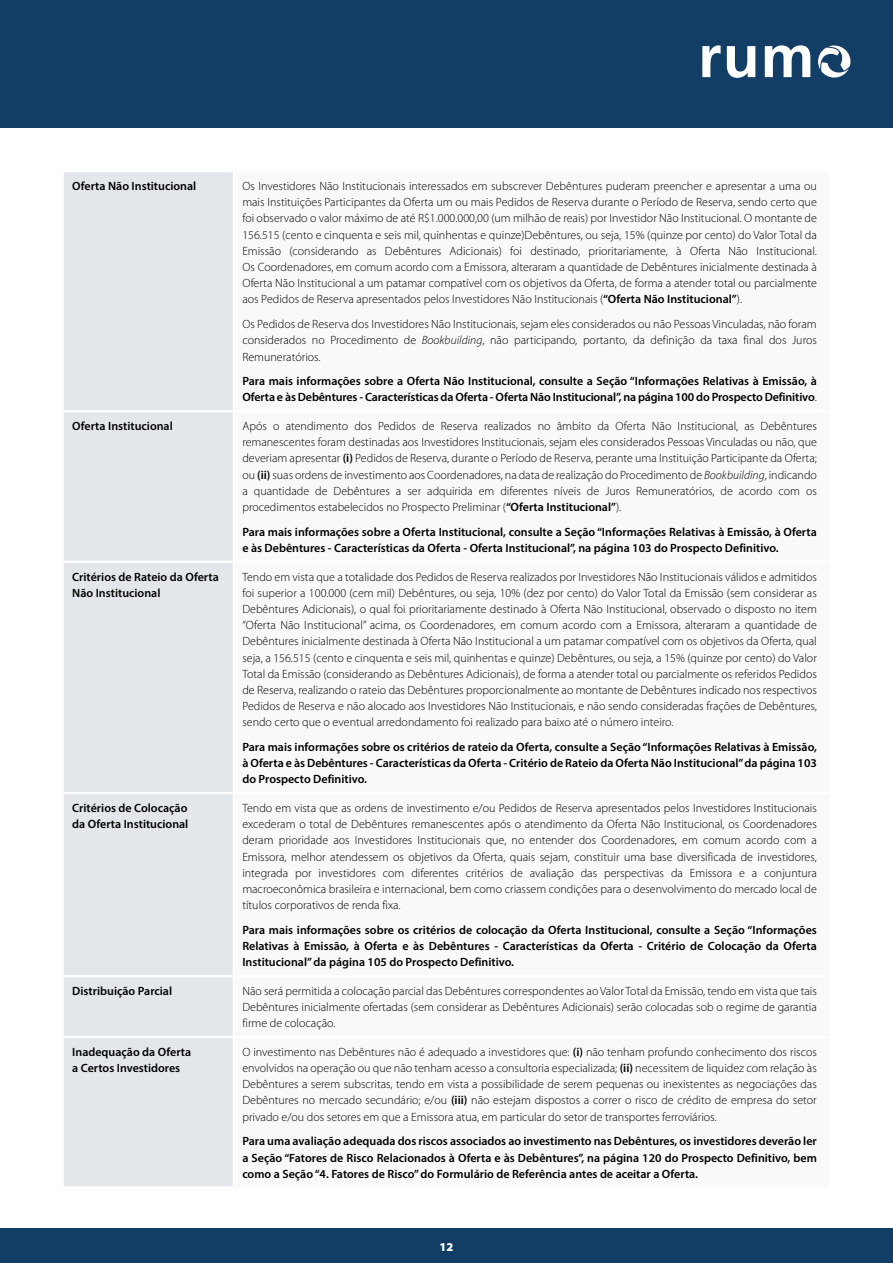
<style>
.page{position:relative;width:893px;height:1263px;background:#fff}
.page>*{position:absolute;margin:0;border:0;box-sizing:border-box;transform-origin:0 0}
.t1{font:300 12px/16.2px "Myriad Pro";color:#000;text-align:justify}
.t2{font:600 12px/16.2px "Myriad Pro";color:#000}
.t3{font:900 12px "Myriad Pro";color:#fff}
.s1{font-weight:600}
.s2{font-style:italic}
.s3{font-weight:300}
</style>
<div class="page">
<div style="left:0;top:0;width:893px;height:128px;background:#123d64"></div>
<div style="left:0;top:1229px;width:893px;height:34px;background:#123d64"></div>
<svg style="left:702px;top:45px;width:19px;height:32px"></svg>
<svg style="left:727px;top:46px;width:28px;height:32px"></svg>
<svg style="left:765px;top:45px;width:45px;height:32px"></svg>
<svg style="left:818px;top:46px;width:32px;height:32px"></svg>
<div style="left:64px;top:172px;width:169px;height:1014px;background:#e3e7ec"></div>
<hr style="left:64px;top:410px;width:170px;height:2px;background:#fff">
<hr style="left:64px;top:561px;width:170px;height:2px;background:#fff">
<hr style="left:64px;top:792px;width:170px;height:2px;background:#fff">
<hr style="left:64px;top:975px;width:170px;height:2px;background:#fff">
<hr style="left:64px;top:1036px;width:170px;height:2px;background:#fff">
<p class="t2" style="left:72px;top:178px;width:125px">Oferta Não Institucional</p>
<p class="t1" style="left:242px;top:178px;width:576px">Os Investidores Não Institucionais interessados em subscrever Debêntures puderam preencher e apresentar a uma ou mais Instituições Participantes da Oferta um ou mais Pedidos de Reserva durante o Período de Reserva, sendo certo que foi observado o valor máximo de até R$1.000.000,00 (um milhão de reais) por Investidor Não Institucional. O montante de 156.515 (cento e cinquenta e seis mil, quinhentas e quinze)Debêntures, ou seja, 15% (quinze por cento) do Valor Total da Emissão (considerando as Debêntures Adicionais) foi destinado, prioritariamente, à Oferta Não Institucional.<br>Os Coordenadores, em comum acordo com a Emissora, alteraram a quantidade de Debêntures inicialmente destinada à Oferta Não Institucional a um patamar compatível com os objetivos da Oferta, de forma a atender total ou parcialmente aos Pedidos de Reserva apresentados pelos Investidores Não Institucionais (<span class="s1">“Oferta Não Institucional”</span>).</p>
<p class="t1" style="left:242px;top:316px;width:576px">Os Pedidos de Reserva dos Investidores Não Institucionais, sejam eles considerados ou não Pessoas Vinculadas, não foram considerados no Procedimento de <span class="s2">Bookbuilding</span>, não participando, portanto, da definição da taxa final dos Juros Remuneratórios.</p>
<p class="t2" style="left:242px;top:373px;width:576px">Para mais informações sobre a Oferta Não Institucional, consulte a Seção “Informações Relativas à Emissão, à<br>Oferta e às Debêntures - Características da Oferta - Oferta Não Institucional”, na página 100 do Prospecto Definitivo<span class="s3">.</span></p>
<p class="t2" style="left:72px;top:418px;width:102px">Oferta Institucional</p>
<p class="t1" style="left:242px;top:418px;width:576px">Após o atendimento dos Pedidos de Reserva realizados no âmbito da Oferta Não Institucional, as Debêntures remanescentes foram destinadas aos Investidores Institucionais, sejam eles considerados Pessoas Vinculadas ou não, que deveriam apresentar <span class="s1">(i)</span> Pedidos de Reserva, durante o Período de Reserva, perante uma Instituição Participante da Oferta; ou <span class="s1">(ii)</span> suas ordens de investimento aos Coordenadores, na data de realização do Procedimento de <span class="s2">Bookbuilding</span>, indicando a quantidade de Debêntures a ser adquirida em diferentes níveis de Juros Remuneratórios, de acordo com os procedimentos estabelecidos no Prospecto Preliminar (<span class="s1">“Oferta Institucional”</span>).</p>
<p class="t2" style="left:242px;top:523px;width:576px">Para mais informações sobre a Oferta Institucional, consulte a Seção “Informações Relativas à Emissão, à Oferta e às Debêntures - Características da Oferta - Oferta Institucional”, na página 103 do Prospecto Definitivo.</p>
<p class="t2" style="left:72px;top:568px;width:148px">Critérios de Rateio da Oferta<br>Não Institucional</p>
<p class="t1" style="left:242px;top:569px;width:576px">Tendo em vista que a totalidade dos Pedidos de Reserva realizados por Investidores Não Institucionais válidos e admitidos foi superior a 100.000 (cem mil) Debêntures, ou seja, 10% (dez por cento) do Valor Total da Emissão (sem considerar as Debêntures Adicionais), o qual foi prioritariamente destinado à Oferta Não Institucional, observado o disposto no item “Oferta Não Institucional” acima, os Coordenadores, em comum acordo com a Emissora, alteraram a quantidade de Debêntures inicialmente destinada à Oferta Não Institucional a um patamar compatível com os objetivos da Oferta, qual seja, a 156.515 (cento e cinquenta e seis mil, quinhentas e quinze) Debêntures, ou seja, a 15% (quinze por cento) do Valor Total da Emissão (considerando as Debêntures Adicionais), de forma a atender total ou parcialmente os referidos Pedidos de Reserva, realizando o rateio das Debêntures proporcionalmente ao montante de Debêntures indicado nos respectivos Pedidos de Reserva e não alocado aos Investidores Não Institucionais, e não sendo consideradas frações de Debêntures, sendo certo que o eventual arredondamento foi realizado para baixo até o número inteiro.</p>
<p class="t2" style="left:242px;top:739px;width:576px;text-align:justify">Para mais informações sobre os critérios de rateio da Oferta, consulte a Seção “Informações Relativas à Emissão, à Oferta e às Debêntures - Características da Oferta - Critério de Rateio da Oferta Não Institucional” da página 103 do Prospecto Definitivo.</p>
<p class="t2" style="left:72px;top:799px;width:118px">Critérios de Colocação da Oferta Institucional</p>
<p class="t1" style="left:242px;top:800px;width:576px">Tendo em vista que as ordens de investimento e/ou Pedidos de Reserva apresentados pelos Investidores Institucionais excederam o total de Debêntures remanescentes após o atendimento da Oferta Não Institucional, os Coordenadores deram prioridade aos Investidores Institucionais que, no entender dos Coordenadores, em comum acordo com a Emissora, melhor atendessem os objetivos da Oferta, quais sejam, constituir uma base diversificada de investidores, integrada por investidores com diferentes critérios de avaliação das perspectivas da Emissora e a conjuntura macroeconômica brasileira e internacional, bem como criassem condições para o desenvolvimento do mercado local de títulos corporativos de renda fixa.</p>
<p class="t2" style="left:242px;top:921px;width:576px;text-align:justify">Para mais informações sobre os critérios de colocação da Oferta Institucional, consulte a Seção “Informações Relativas à Emissão, à Oferta e às Debêntures - Características da Oferta - Critério de Colocação da Oferta Institucional” da página 105 do Prospecto Definitivo.</p>
<p class="t2" style="left:72px;top:982px;width:101px">Distribuição Parcial</p>
<p class="t1" style="left:242px;top:983px;width:576px">Não será permitida a colocação parcial das Debêntures correspondentes ao Valor Total da Emissão, tendo em vista que tais Debêntures inicialmente ofertadas (sem considerar as Debêntures Adicionais) serão colocadas sob o regime de garantia firme de colocação.</p>
<p class="t2" style="left:72px;top:1043px;width:120px">Inadequação da Oferta a Certos Investidores</p>
<p class="t1" style="left:242px;top:1044px;width:576px">O investimento nas Debêntures não é adequado a investidores que: <span class="s1">(i)</span> não tenham profundo conhecimento dos riscos envolvidos na operação ou que não tenham acesso a consultoria especializada; <span class="s1">(ii)</span> necessitem de liquidez com relação às Debêntures a serem subscritas, tendo em vista a possibilidade de serem pequenas ou inexistentes as negociações das Debêntures no mercado secundário; e/ou <span class="s1">(iii)</span> não estejam dispostos a correr o risco de crédito de empresa do setor privado e/ou dos setores em que a Emissora atua, em particular do setor de transportes ferroviários.</p>
<p class="t2" style="left:242px;top:1133px;width:576px;text-align:justify">Para uma avaliação adequada dos riscos associados ao investimento nas Debêntures, os investidores deverão ler a Seção “Fatores de Risco Relacionados à Oferta e às Debêntures”, na página 120 do Prospecto Definitivo, bem como a Seção “4. Fatores de Risco” do Formulário de Referência antes de aceitar a Oferta.</p>
<p class="t3" style="left:440px;top:1240px;width:15px">12</p>
</div>
